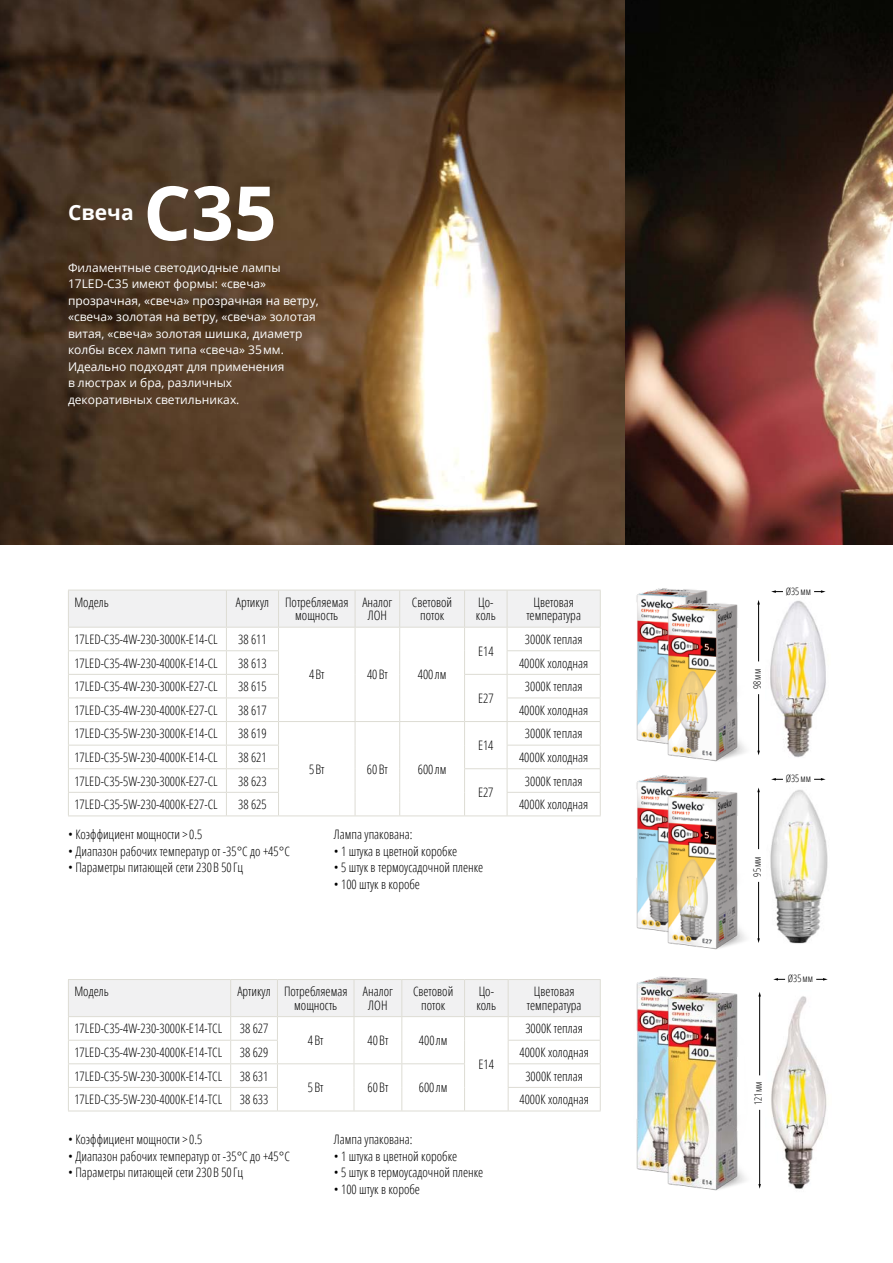
<style>
.page{position:relative;width:893px;height:1263px;background:#fff}
.page>*{position:absolute;margin:0;border:0;box-sizing:border-box;transform-origin:0 0}
.t1{font:700 75px "Open Sans";color:#fff}
.t2{font:700 21px "Open Sans";color:#fff}
.t3{font:300 condensed 13.05px/13.5px "Open Sans";color:#000;text-align:center}
.t4{font:12px/16.5px "Open Sans";color:#fff}
.t5{font:300 condensed 10.35px "Open Sans";color:#000}
</style>
<div class="page">
<img style="left:0;top:0;width:626px;height:544px">
<img style="left:626px;top:0;width:267px;height:544px">
<svg style="left:68px;top:590px;width:533px;height:225px"></svg>
<hr style="left:68px;top:815px;width:158px;height:1px;background:#dddcd4">
<hr style="left:226px;top:815px;width:53px;height:1px;background:#dddcd4">
<hr style="left:279px;top:815px;width:76px;height:1px;background:#dddcd4">
<hr style="left:355px;top:815px;width:45px;height:1px;background:#dddcd4">
<hr style="left:400px;top:815px;width:65px;height:1px;background:#dddcd4">
<hr style="left:465px;top:815px;width:42px;height:1px;background:#dddcd4">
<hr style="left:507px;top:815px;width:94px;height:1px;background:#dddcd4">
<svg style="left:68px;top:979px;width:533px;height:131px"></svg>
<hr style="left:68px;top:1110px;width:163px;height:1px;background:#dddcd4">
<hr style="left:231px;top:1110px;width:46px;height:1px;background:#dddcd4">
<hr style="left:277px;top:1110px;width:77px;height:1px;background:#dddcd4">
<hr style="left:354px;top:1110px;width:48px;height:1px;background:#dddcd4">
<hr style="left:402px;top:1110px;width:63px;height:1px;background:#dddcd4">
<hr style="left:465px;top:1110px;width:43px;height:1px;background:#dddcd4">
<hr style="left:508px;top:1110px;width:93px;height:1px;background:#dddcd4">
<img style="left:636px;top:976px;width:72px;height:197px">
<img style="left:664px;top:982px;width:97px;height:209px">
<img style="left:771px;top:996px;width:56px;height:193px">
<hr style="left:759px;top:996px;width:1px;height:79px;background:#000">
<svg style="left:758px;top:992px;width:3px;height:4px"></svg>
<hr style="left:759px;top:1110px;width:1px;height:75px;background:#000">
<svg style="left:758px;top:1184px;width:3px;height:5px"></svg>
<img style="left:636px;top:588px;width:72px;height:156px">
<img style="left:636px;top:775px;width:72px;height:157px">
<img style="left:664px;top:600px;width:96px;height:162px">
<img style="left:664px;top:787px;width:96px;height:163px">
<img style="left:770px;top:601px;width:56px;height:157px">
<img style="left:770px;top:790px;width:58px;height:154px">
<hr style="left:758px;top:604px;width:1px;height:57px;background:#000">
<svg style="left:757px;top:600px;width:3px;height:4px"></svg>
<hr style="left:758px;top:694px;width:1px;height:57px;background:#000">
<svg style="left:757px;top:751px;width:3px;height:4px"></svg>
<hr style="left:758px;top:791px;width:1px;height:58px;background:#000">
<svg style="left:757px;top:787px;width:3px;height:5px"></svg>
<hr style="left:758px;top:882px;width:1px;height:57px;background:#000">
<svg style="left:757px;top:938px;width:3px;height:5px"></svg>
<svg style="left:814px;top:590px;width:12px;height:3px"></svg>
<svg style="left:771px;top:590px;width:12px;height:3px"></svg>
<svg style="left:814px;top:778px;width:12px;height:2px"></svg>
<svg style="left:771px;top:778px;width:12px;height:2px"></svg>
<svg style="left:816px;top:978px;width:12px;height:2px"></svg>
<svg style="left:773px;top:978px;width:12px;height:2px"></svg>
<h2 class="t2" style="left:68px;top:198px;width:67px">Свеча</h2>
<h1 class="t1" style="left:143px;top:160px;width:135px">C35</h1>
<p class="t4" style="left:68px;top:259px;width:252px">Филаментные светодиодные лампы 17LED-С35 имеют формы: «свеча» прозрачная, «свеча» прозрачная на ветру, «свеча» золотая на ветру, «свеча» золотая витая, «свеча» золотая шишка, диаметр колбы всех ламп типа «свеча» 35мм.<br>Идеально подходят для применения<br>в люстрах и бра, различных декоративных светильниках.</p>
<p class="t3" style="left:74px;top:595px;width:36px">Модель</p>
<p class="t3" style="left:295px;top:595px;width:55px;text-align:left;text-indent:-59px">Артикул Потребляемая мощность</p>
<p class="t3" style="left:362px;top:595px;width:31px">Аналог<br>ЛОН</p>
<p class="t3" style="left:412px;top:595px;width:42px">Световой поток</p>
<p class="t3" style="left:476px;top:595px;width:21px;text-align:left">Цо&shy;коль</p>
<p class="t3" style="left:526px;top:595px;width:56px">Цветовая температура</p>
<p class="t3" style="left:74px;top:632px;width:145px">17LED-C35-4W-230-3000K-E14-CL</p>
<p class="t3" style="left:238px;top:632px;width:30px">38 611</p>
<p class="t3" style="left:309px;top:667px;width:17px">4Вт</p>
<p class="t3" style="left:367px;top:667px;width:22px">40Вт</p>
<p class="t3" style="left:418px;top:667px;width:30px">400лм</p>
<p class="t3" style="left:525px;top:632px;width:59px">3000К теплая</p>
<p class="t3" style="left:478px;top:644px;width:17px">Е14</p>
<p class="t3" style="left:74px;top:656px;width:145px">17LED-C35-4W-230-4000K-E14-CL</p>
<p class="t3" style="left:238px;top:656px;width:30px">38 613</p>
<p class="t3" style="left:519px;top:656px;width:71px">4000К холодная</p>
<p class="t3" style="left:74px;top:679px;width:145px">17LED-C35-4W-230-3000K-E27-CL</p>
<p class="t3" style="left:238px;top:679px;width:30px">38 615</p>
<p class="t3" style="left:478px;top:691px;width:17px">Е27</p>
<p class="t3" style="left:525px;top:679px;width:59px">3000К теплая</p>
<p class="t3" style="left:74px;top:703px;width:145px">17LED-C35-4W-230-4000K-E27-CL</p>
<p class="t3" style="left:238px;top:703px;width:30px">38 617</p>
<p class="t3" style="left:519px;top:703px;width:71px">4000К холодная</p>
<p class="t3" style="left:74px;top:726px;width:145px">17LED-C35-5W-230-3000K-E14-CL</p>
<p class="t3" style="left:238px;top:726px;width:30px">38 619</p>
<p class="t3" style="left:309px;top:762px;width:17px">5Вт</p>
<p class="t3" style="left:367px;top:762px;width:22px">60Вт</p>
<p class="t3" style="left:418px;top:762px;width:30px">600лм</p>
<p class="t3" style="left:525px;top:726px;width:59px">3000К теплая</p>
<p class="t3" style="left:478px;top:738px;width:17px">Е14</p>
<p class="t3" style="left:74px;top:750px;width:145px">17LED-C35-5W-230-4000K-E14-CL</p>
<p class="t3" style="left:238px;top:750px;width:30px">38 621</p>
<p class="t3" style="left:519px;top:750px;width:71px">4000К холодная</p>
<p class="t3" style="left:74px;top:774px;width:145px">17LED-C35-5W-230-3000K-E27-CL</p>
<p class="t3" style="left:238px;top:774px;width:30px">38 623</p>
<p class="t3" style="left:478px;top:785px;width:17px">Е27</p>
<p class="t3" style="left:525px;top:774px;width:59px">3000К теплая</p>
<p class="t3" style="left:74px;top:797px;width:145px">17LED-C35-5W-230-4000K-E27-CL</p>
<p class="t3" style="left:238px;top:797px;width:30px">38 625</p>
<p class="t3" style="left:519px;top:797px;width:71px">4000К холодная</p>
<p class="t3" style="left:68px;top:827px;width:136px">• Коэффициент мощности &gt;0.5</p>
<p class="t3" style="left:68px;top:844px;width:223px">• Диапазон рабочих температур от -35°С до +45°С</p>
<p class="t3" style="left:68px;top:860px;width:177px">• Параметры питающей сети 230В 50Гц</p>
<p class="t3" style="left:334px;top:827px;width:80px">Лампа упакована:</p>
<p class="t3" style="left:334px;top:844px;width:125px">• 1 штука в цветной коробке</p>
<p class="t3" style="left:334px;top:860px;width:151px">• 5 штук в термоусадочной пленке</p>
<p class="t3" style="left:334px;top:877px;width:88px">• 100 штук в коробе</p>
<p class="t3" style="left:74px;top:984px;width:36px">Модель</p>
<p class="t3" style="left:294px;top:984px;width:55px;text-align:left;text-indent:-57px">Артикул Потребляемая мощность</p>
<p class="t3" style="left:363px;top:984px;width:31px">Аналог<br>ЛОН</p>
<p class="t3" style="left:413px;top:984px;width:42px">Световой поток</p>
<p class="t3" style="left:476px;top:984px;width:21px;text-align:left">Цо&shy;коль</p>
<p class="t3" style="left:527px;top:984px;width:56px">Цветовая температура</p>
<p class="t3" style="left:74px;top:1021px;width:149px">17LED-C35-4W-230-3000K-E14-TCL</p>
<p class="t3" style="left:240px;top:1021px;width:30px">38 627</p>
<p class="t3" style="left:308px;top:1033px;width:17px">4Вт</p>
<p class="t3" style="left:368px;top:1033px;width:22px">40Вт</p>
<p class="t3" style="left:419px;top:1033px;width:30px">400лм</p>
<p class="t3" style="left:479px;top:1057px;width:17px">Е14</p>
<p class="t3" style="left:525px;top:1021px;width:59px">3000К теплая</p>
<p class="t3" style="left:74px;top:1045px;width:149px">17LED-C35-4W-230-4000K-E14-TCL</p>
<p class="t3" style="left:240px;top:1045px;width:30px">38 629</p>
<p class="t3" style="left:519px;top:1045px;width:71px">4000К холодная</p>
<p class="t3" style="left:74px;top:1069px;width:149px">17LED-C35-5W-230-3000K-E14-TCL</p>
<p class="t3" style="left:240px;top:1069px;width:30px">38 631</p>
<p class="t3" style="left:308px;top:1080px;width:17px">5Вт</p>
<p class="t3" style="left:367px;top:1080px;width:22px">60Вт</p>
<p class="t3" style="left:419px;top:1080px;width:30px">600лм</p>
<p class="t3" style="left:525px;top:1069px;width:59px">3000К теплая</p>
<p class="t3" style="left:74px;top:1092px;width:149px">17LED-C35-5W-230-4000K-E14-TCL</p>
<p class="t3" style="left:240px;top:1092px;width:30px">38 633</p>
<p class="t3" style="left:519px;top:1092px;width:71px">4000К холодная</p>
<p class="t3" style="left:68px;top:1132px;width:136px">• Коэффициент мощности &gt;0.5</p>
<p class="t3" style="left:68px;top:1149px;width:223px">• Диапазон рабочих температур от -35°С до +45°С</p>
<p class="t3" style="left:68px;top:1165px;width:177px">• Параметры питающей сети 230В 50Гц</p>
<p class="t3" style="left:334px;top:1132px;width:80px">Лампа упакована:</p>
<p class="t3" style="left:334px;top:1149px;width:125px">• 1 штука в цветной коробке</p>
<p class="t3" style="left:334px;top:1165px;width:151px">• 5 штук в термоусадочной пленке</p>
<p class="t3" style="left:334px;top:1182px;width:88px">• 100 штук в коробе</p>
<p class="t5" style="left:786px;top:584px;width:27px">Ø35мм</p>
<p class="t5" style="left:750px;top:689px;width:21px;rotate:-90deg">98мм</p>
<p class="t5" style="left:786px;top:771px;width:27px">Ø35мм</p>
<p class="t5" style="left:750px;top:876px;width:21px;rotate:-90deg">95мм</p>
<p class="t5" style="left:788px;top:971px;width:27px">Ø35мм</p>
<p class="t5" style="left:751px;top:1105px;width:25px;rotate:-90deg">121мм</p>
</div>
